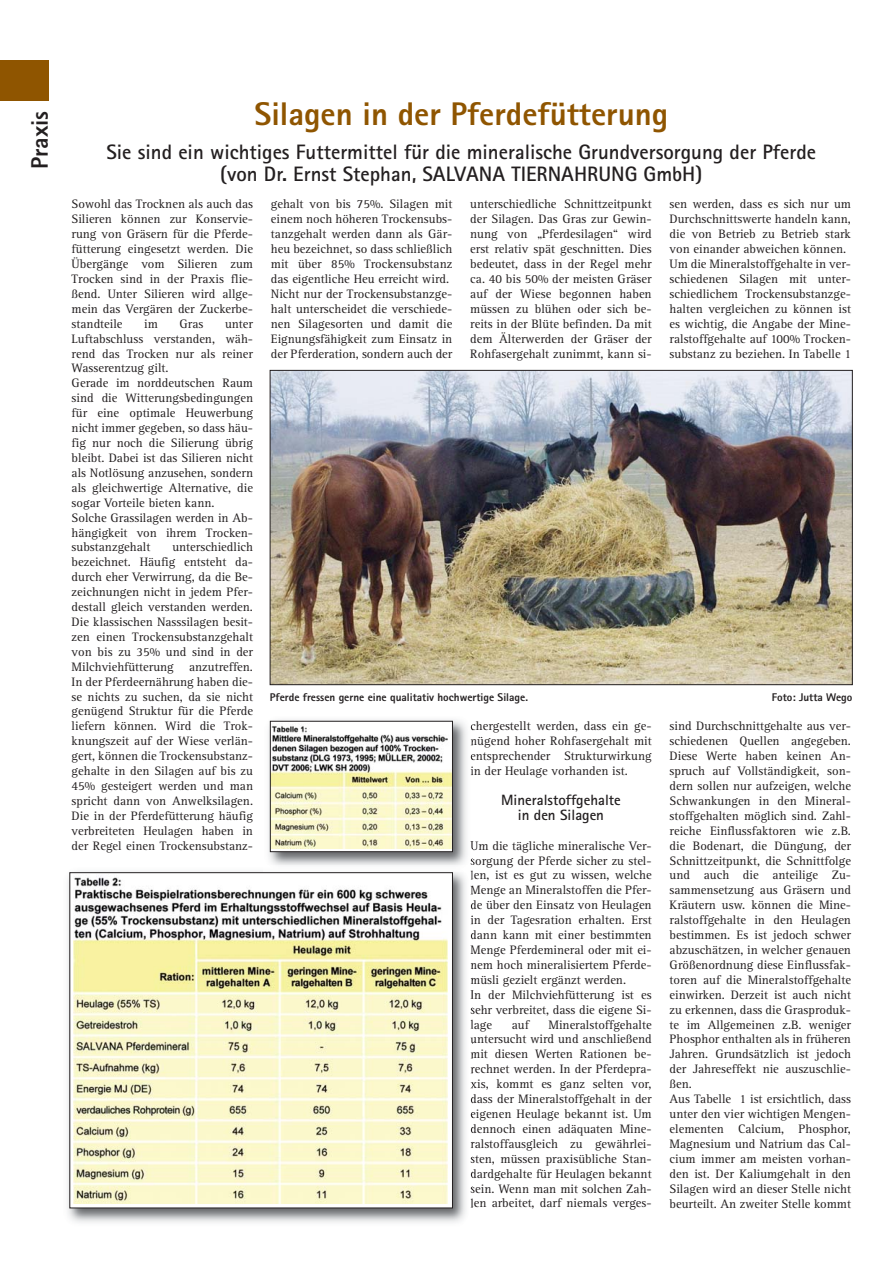
<style>
.page{position:relative;width:893px;height:1263px;background:#fff}
.page>*{position:absolute;margin:0;border:0;box-sizing:border-box;transform-origin:0 0}
.t1{font:800 32.85px "Rotis Sans Serif";color:#8f5500}
.t2{font:800 23.85px "Rotis Sans Serif";color:#231f20}
.t3{font:700 20.85px/22.4px "Rotis Sans Serif";color:#231f20;text-align:center}
.t4{font:700 14.85px/14.9px "Rotis Sans Serif";color:#231f20;text-align:center}
.t5{font:12.6px/14.9px "Rotis Serif";color:#231f20;text-align:justify}
.t6{font:800 11.25px "Rotis Sans Serif";color:#231f20}
</style>
<div class="page">
<div style="left:0;top:61px;width:49px;height:40px;background:#8f5500"></div>
<img style="left:272px;top:372px;width:578px;height:311px">
<img style="left:268px;top:720px;width:204px;height:145px">
<svg style="left:470px;top:738px;width:2px;height:8px"></svg>
<svg style="left:470px;top:753px;width:2px;height:22px"></svg>
<svg style="left:470px;top:841px;width:2px;height:10px"></svg>
<svg style="left:470px;top:858px;width:2px;height:7px"></svg>
<img style="left:272px;top:723px;width:179px;height:126px">
<div style="left:270px;top:721px;width:183px;height:131px;border:1px solid #231f20"></div>
<img style="left:67px;top:870px;width:405px;height:353px">
<svg style="left:470px;top:915px;width:2px;height:11px"></svg>
<svg style="left:470px;top:945px;width:2px;height:10px"></svg>
<svg style="left:470px;top:962px;width:2px;height:7px"></svg>
<svg style="left:470px;top:977px;width:2px;height:22px"></svg>
<svg style="left:470px;top:1006px;width:2px;height:8px"></svg>
<svg style="left:470px;top:1020px;width:2px;height:9px"></svg>
<svg style="left:470px;top:1036px;width:2px;height:8px"></svg>
<svg style="left:470px;top:1052px;width:2px;height:6px"></svg>
<svg style="left:470px;top:1067px;width:2px;height:6px"></svg>
<svg style="left:470px;top:1081px;width:2px;height:9px"></svg>
<svg style="left:470px;top:1141px;width:2px;height:7px"></svg>
<svg style="left:470px;top:1156px;width:2px;height:8px"></svg>
<svg style="left:470px;top:1185px;width:2px;height:8px"></svg>
<svg style="left:470px;top:1199px;width:2px;height:9px"></svg>
<svg style="left:470px;top:871px;width:2px;height:25px"></svg>
<svg style="left:71px;top:874px;width:380px;height:332px"></svg>
<img style="left:73px;top:875px;width:374px;height:328px">
<div style="left:69px;top:872px;width:384px;height:336px;border:1px solid #231f20"></div>
<h2 class="t2" style="left:31px;top:169px;width:60px;rotate:-90deg">Praxis</h2>
<h1 class="t1" style="left:254px;top:102px;width:415px">Silagen in der Pferdefütterung</h1>
<h3 class="t3" style="left:106px;top:143px;width:711px">Sie sind ein wichtiges Futtermittel für die mineralische Grundversorgung der Pferde (von Dr. Ernst Stephan, SALVANA TIERNAHRUNG GmbH)</h3>
<p class="t5" style="left:72px;top:198px;width:183px">Sowohl das Trocknen als auch das Silieren können zur Konservie&shy;rung von Gräsern für die Pferde&shy;fütterung eingesetzt werden. Die Übergänge vom Silieren zum Trocken sind in der Praxis flie&shy;ßend. Unter Silieren wird allge&shy;mein das Vergären der Zuckerbe&shy;standteile</p>
<p class="t5" style="left:669px;top:198px;width:183px;text-align:left">sen werden, dass es sich nur um Durchschnittswerte handeln kann, die von Betrieb zu Betrieb stark von einander abweichen können.<br>Um die Mineralstoffgehalte in ver&shy;schiedenen Silagen mit unter&shy;schiedlichem Trockensubstanzge&shy;halten vergleichen zu können ist es wichtig, die Angabe der Mine&shy;ralstoffgehalte auf 100% Trocken&shy;substanz zu beziehen. In Tabelle 1</p>
<p class="t5" style="left:271px;top:198px;width:183px;text-align:left">gehalt von bis 75%. Silagen mit einem noch höheren Trockensubs&shy;tanzgehalt werden dann als Gär&shy;heu bezeichnet, so dass schließlich mit über 85% Trockensubstanz das eigentliche Heu erreicht wird.<br>Nicht nur der Trockensubstanzge&shy;halt unterscheidet die verschiede&shy;nen Silagesorten und damit die Eignungsfähigkeit zum Einsatz in der Pferderation, sondern auch der</p>
<p class="t5" style="left:470px;top:198px;width:183px">unterschiedliche Schnittzeitpunkt der Silagen. Das Gras zur Gewin&shy;nung von „Pferdesilagen“ wird erst relativ spät geschnitten. Dies bedeutet, dass in der Regel mehr ca. 40 bis 50% der meisten Gräser auf der Wiese begonnen haben müssen zu blühen oder sich be&shy;reits in der Blüte befinden. Da mit dem Älterwerden der Gräser der Rohfasergehalt zunimmt, kann si-</p>
<p class="t5" style="left:144px;top:317px;width:15px">im</p>
<p class="t5" style="left:179px;top:317px;width:25px">Gras</p>
<p class="t5" style="left:72px;top:317px;width:183px;text-align:left;text-indent:153px">unter<br>Luftabschluss verstanden, wäh&shy;rend das Trocken nur als reiner<br>Wasserentzug gilt.<br>Gerade im norddeutschen Raum sind die Witterungsbedingungen für eine optimale Heuwerbung nicht immer gegeben, so dass häu&shy;fig nur noch die Silierung übrig bleibt. Dabei ist das Silieren nicht als Notlösung anzusehen, sondern als gleichwertige Alternative, die sogar Vorteile bieten kann.<br>Solche Grassilagen werden in Ab&shy;hängigkeit von ihrem Trocken&shy;substanzgehalt</p>
<p class="t5" style="left:72px;top:541px;width:183px;text-indent:101px">unterschiedlich bezeichnet. Häufig entsteht da&shy;durch eher Verwirrung, da die Be&shy;zeichnungen nicht in jedem Pfer&shy;destall gleich verstanden werden.<br>Die klassischen Nasssilagen besit&shy;zen einen Trockensubstanzgehalt von bis zu 35% und sind in der Milchviehfütterung anzutreffen.<br>In der Pferdeernährung haben die&shy;se nichts zu suchen, da sie nicht genügend Struktur für die Pferde liefern können. Wird die Trok&shy;knungszeit auf der Wiese verlän&shy;gert, können die Trockensubstanz&shy;gehalte in den Silagen auf bis zu 45% gesteigert werden und man spricht dann von Anwelksilagen.<br>Die in der Pferdefütterung häufig verbreiteten Heulagen haben in der Regel einen Trockensubstanz-</p>
<p class="t6" style="left:270px;top:694px;width:259px">Pferde fressen gerne eine qualitativ hochwertige Silage.</p>
<p class="t6" style="left:771px;top:694px;width:82px">Foto: Jutta Wego</p>
<p class="t5" style="left:669px;top:720px;width:183px;text-align:left">sind Durchschnittgehalte aus ver&shy;schiedenen Quellen angegeben.<br>Diese Werte haben keinen An&shy;spruch auf Vollständigkeit, son&shy;dern sollen nur aufzeigen, welche<br>Schwankungen in den Mineral&shy;stoffgehalten möglich sind. Zahl&shy;reiche Einflussfaktoren wie z.B. die Bodenart, die Düngung, der<br>Schnittzeitpunkt, die Schnittfolge und auch die anteilige Zu&shy;sammensetzung aus Gräsern und<br>Kräutern usw. können die Mine&shy;ralstoffgehalte in den Heulagen bestimmen. Es ist jedoch schwer abzuschätzen, in welcher genauen<br>Größenordnung diese Einflussfak&shy;toren auf die Mineralstoffgehalte einwirken. Derzeit ist auch nicht zu erkennen, dass die Grasproduk&shy;te im Allgemeinen z.B. weniger<br>Phosphor enthalten als in früheren<br>Jahren. Grundsätzlich ist jedoch der Jahreseffekt nie auszuschlie&shy;ßen.<br>Aus Tabelle 1 ist ersichtlich, dass unter den vier wichtigen Mengen&shy;elementen Calcium, Phosphor,<br>Magnesium und Natrium das Cal&shy;cium immer am meisten vorhan&shy;den ist. Der Kaliumgehalt in den<br>Silagen wird an dieser Stelle nicht beurteilt. An zweiter Stelle kommt</p>
<p class="t5" style="left:470px;top:720px;width:183px">chergestellt werden, dass ein ge&shy;nügend hoher Rohfasergehalt mit entsprechender Strukturwirkung in der Heulage vorhanden ist.</p>
<p class="t4" style="left:501px;top:794px;width:121px">Mineralstoffgehalte in den Silagen</p>
<p class="t5" style="left:470px;top:839px;width:183px;text-align:left">Um die tägliche mineralische Ver&shy;sorgung der Pferde sicher zu stel&shy;len, ist es gut zu wissen, welche<br>Menge an Mineralstoffen die Pfer&shy;de über den Einsatz von Heulagen in der Tagesration erhalten. Erst dann kann mit einer bestimmten<br>Menge Pferdemineral oder mit ei&shy;nem hoch mineralisiertem Pferde&shy;müsli gezielt ergänzt werden.<br>In der Milchviehfütterung ist es sehr verbreitet, dass die eigene Si&shy;lage</p>
<p class="t5" style="left:470px;top:1018px;width:183px;text-indent:78px">Mineralstoffgehalte untersucht wird und anschließend mit diesen Werten Rationen be&shy;rechnet werden. In der Pferdepra&shy;xis, kommt es ganz selten vor, dass der Mineralstoffgehalt in der eigenen Heulage bekannt ist. Um dennoch einen adäquaten Mine&shy;ralstoffausgleich zu gewährlei&shy;sten, müssen praxisübliche Stan&shy;dardgehalte für Heulagen bekannt sein. Wenn man mit solchen Zah&shy;len arbeitet, darf niemals verges-</p>
<p class="t5" style="left:511px;top:1018px;width:19px">auf</p>
</div>
